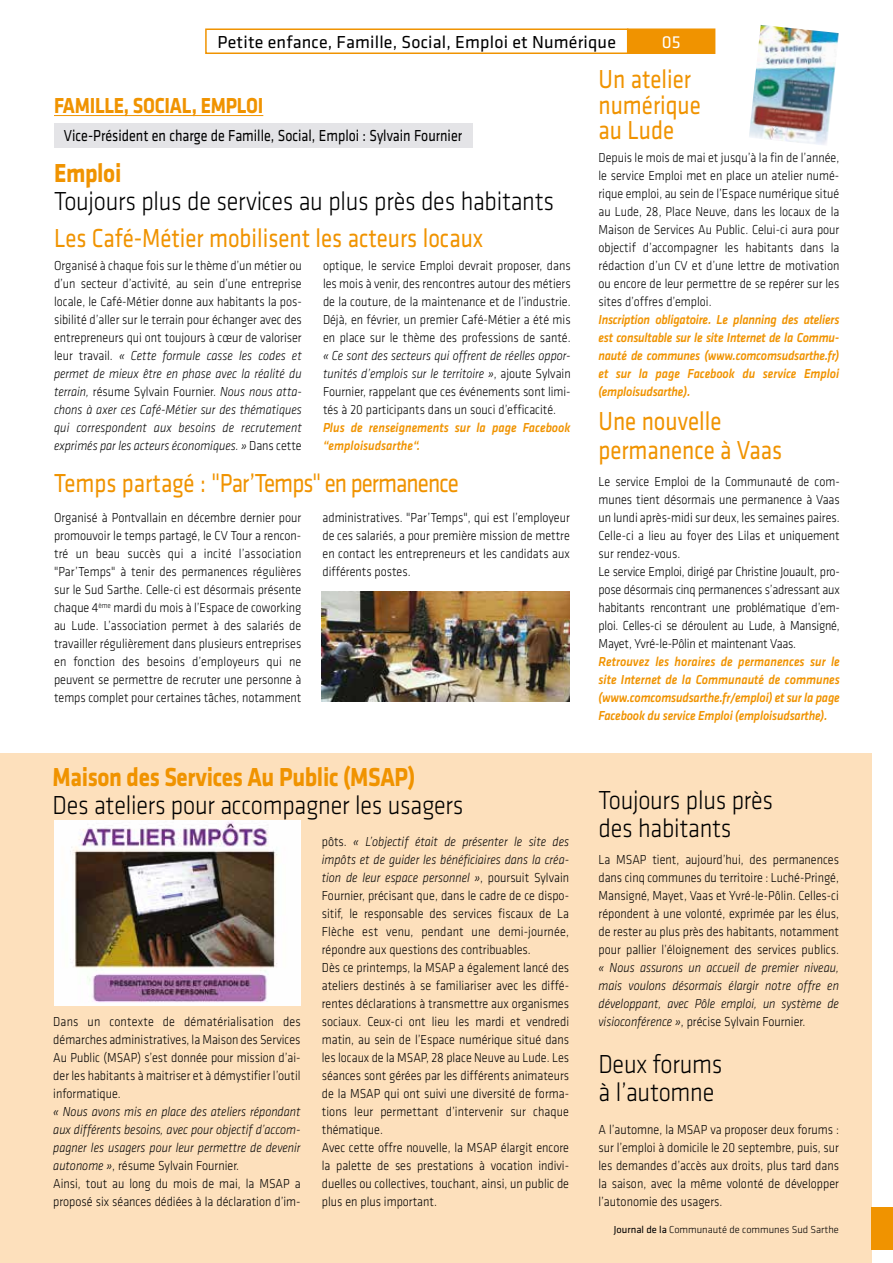
<style>
.page{position:relative;width:893px;height:1263px;background:#fff}
.page>*{position:absolute;margin:0;border:0;box-sizing:border-box;transform-origin:0 0}
.t1{font:300 27px/28.5px "Klavika";letter-spacing:-.01em;color:#000;scale:.9 1}
.t2{font:27px/25.5px "Klavika";color:#f09300;scale:.85 1}
.t3{font:700 27px "Klavika";letter-spacing:-.015em;color:#f09300;scale:.86 1}
.t4{font:27px "Klavika";letter-spacing:-.04em;color:#f09300;scale:.85 1}
.t5{font:700 22.5px "Klavika";letter-spacing:-.015em;color:#f09300;scale:.86 1}
.t6{font:18px "Klavika";letter-spacing:.01em;color:#000}
.t7{font:18px "Klavika";color:#fff}
.t8{font:16.5px "Klavika";color:#000;scale:.85 1}
.t9{font:300 13.5px/18px "Klavika";color:#000;text-align:justify;scale:.9 1}
.t10{font:italic 300 13.5px/18px "Klavika";color:#000;scale:.9 1}
.t11{font:italic 500 13.5px/18px "Klavika";letter-spacing:-.005em;color:#f09300;text-align:justify;scale:.9 1}
.t12{font:300 10.5px "Klavika";color:#000}
.s1{font-style:italic}
.s2{font-style:normal}
.s3{font-weight:400}
</style>
<div class="page">
<div style="left:0;top:753px;width:872px;height:510px;background:#fde0bc"></div>
<div style="left:205px;top:28px;width:423px;height:26px;border:2px solid #f09300"></div>
<div style="left:628px;top:29px;width:87px;height:24px;background:#f09300"></div>
<div style="left:627px;top:28px;width:88px;height:26px;border:2px solid #f09300"></div>
<div style="left:872px;top:1208px;width:21px;height:42px;background:#f09300"></div>
<div style="left:54px;top:123px;width:418px;height:24px;background:#e4e4e7"></div>
<hr style="left:54px;top:115px;width:209px;height:1px;background:#f09300">
<img style="left:322px;top:591px;width:247px;height:111px">
<img style="left:749px;top:25px;width:90px;height:120px">
<img style="left:54px;top:820px;width:246px;height:185px">
<h3 class="t6" style="left:218px;top:30px;width:400px">Petite enfance, Famille, Social, Emploi et Numérique</h3>
<h3 class="t7" style="left:662px;top:30px;width:21px">05</h3>
<h2 class="t5" style="left:54px;top:89px;width:245px">FAMILLE, SOCIAL, EMPLOI</h2>
<p class="t8" style="left:64px;top:125px;width:470px">Vice-Président en charge de Famille, Social, Emploi : Sylvain Fournier</p>
<h1 class="t3" style="left:54px;top:153px;width:80px">Emploi</h1>
<h1 class="t1" style="left:54px;top:187px;width:557px">Toujours plus de services au plus près des habitants</h1>
<h1 class="t2" style="left:54px;top:225px;width:506px">Les Café-Métier mobilisent les acteurs locaux</h1>
<p class="t9" style="left:54px;top:256px;width:277px">Organisé à chaque fois sur le thème d’un métier ou d’un secteur d’activité, au sein d’une entreprise locale, le Café-Métier donne aux habitants la pos&shy;sibilité d’aller sur le terrain pour échanger avec des entrepreneurs qui ont toujours à cœur de valoriser leur travail. <span class="s1">« Cette formule casse les codes et permet de mieux être en phase avec la réalité du terrain,</span> résume Sylvain Fournier. <span class="s1">Nous nous atta&shy;chons à axer ces Café-Métier sur des thématiques qui correspondent aux besoins de recrutement exprimés par les acteurs économiques. »</span> Dans cette</p>
<p class="t9" style="left:323px;top:256px;width:277px">optique, le service Emploi devrait proposer, dans les mois à venir, des rencontres autour des métiers de la couture, de la maintenance et de l’industrie.<br>Déjà, en février, un premier Café-Métier a été mis en place sur le thème des professions de santé.</p>
<p class="t9" style="left:323px;top:346px;width:277px"><span class="s1">« Ce sont des secteurs qui offrent de réelles oppor&shy;tunités d’emplois sur le territoire »</span>, ajoute Sylvain Fournier, rappelant que ces événements sont limi&shy;tés à 20 participants dans un souci d’efficacité.</p>
<p class="t11" style="left:323px;top:418px;width:277px">Plus de renseignements sur la page Facebook “emploisudsarthe“.</p>
<h1 class="t4" style="left:54px;top:466px;width:478px">Temps partagé : "Par’Temps" en permanence</h1>
<p class="t9" style="left:54px;top:508px;width:276px">Organisé à Pontvallain en décembre dernier pour promouvoir le temps partagé, le CV Tour a rencon&shy;tré un beau succès qui a incité l’association "Par’Temps" à tenir des permanences régulières sur le Sud Sarthe. Celle-ci est désormais présente chaque 4<sup>ème</sup> mardi du mois à l’Espace de coworking au Lude. L’association permet à des salariés de travailler régulièrement dans plusieurs entreprises en fonction des besoins d’employeurs qui ne peuvent se permettre de recruter une personne à temps complet pour certaines tâches, notamment</p>
<p class="t9" style="left:323px;top:508px;width:276px">administratives. "Par’Temps", qui est l’employeur de ces salariés, a pour première mission de mettre en contact les entrepreneurs et les candidats aux différents postes.</p>
<h1 class="t3" style="left:53px;top:757px;width:423px">Maison des Services Au Public (MSAP)</h1>
<h1 class="t1" style="left:53px;top:791px;width:458px">Des ateliers pour accompagner les usagers</h1>
<p class="t9" style="left:53px;top:1012px;width:276px">Dans un contexte de dématérialisation des démarches administratives, la Maison des Services Au Public (MSAP) s’est donnée pour mission d’ai&shy;der les habitants à maitriser et à démystifier l’outil informatique.</p>
<p class="t10" style="left:53px;top:1102px;width:276px">« Nous avons mis en place des ateliers répondant aux différents besoins, avec pour objectif d’accom&shy;pagner les usagers pour leur permettre de devenir autonome »<span class="s2">, résume Sylvain Fournier.<br>Ainsi, tout au long du mois de mai, la MSAP a proposé six séances dédiées à la déclaration d’im-</span></p>
<p class="t9" style="left:322px;top:832px;width:276px;text-align:left">pôts. <span class="s1">« L’objectif était de présenter le site des impôts et de guider les bénéficiaires dans la créa&shy;tion de leur espace personnel »</span>, poursuit Sylvain Fournier, précisant que, dans le cadre de ce dispo&shy;sitif, le responsable des services fiscaux de La Flèche est venu, pendant une demi-journée, répondre aux questions des contribuables.<br>Dès ce printemps, la MSAP a également lancé des ateliers destinés à se familiariser avec les diffé&shy;rentes déclarations à transmettre aux organismes sociaux. Ceux-ci ont lieu les mardi et vendredi matin, au sein de l’Espace numérique situé dans les locaux de la MSAP, 28 place Neuve au Lude. Les séances sont gérées par les différents animateurs de la MSAP qui ont suivi une diversité de forma&shy;tions leur permettant d’intervenir sur chaque thématique.<br>Avec cette offre nouvelle, la MSAP élargit encore la palette de ses prestations à vocation indivi&shy;duelles ou collectives, touchant, ainsi, un public de plus en plus important.</p>
<h1 class="t2" style="left:598px;top:66px;width:122px">Un atelier numérique au Lude</h1>
<p class="t9" style="left:598px;top:148px;width:269px">Depuis le mois de mai et jusqu’à la fin de l’année, le service Emploi met en place un atelier numé&shy;rique emploi, au sein de l’Espace numérique situé au Lude, 28, Place Neuve, dans les locaux de la Maison de Services Au Public. Celui-ci aura pour objectif d’accompagner les habitants dans la rédaction d’un CV et d’une lettre de motivation ou encore de leur permettre de se repérer sur les sites d’offres d’emploi.</p>
<p class="t11" style="left:598px;top:310px;width:269px">Inscription obligatoire. Le planning des ateliers est consultable sur le site Internet de la Commu&shy;nauté de communes (www.comcomsudsarthe.fr) et sur la page Facebook du service Emploi (emploisudsarthe).</p>
<h1 class="t2" style="left:598px;top:406px;width:218px;line-height:28.5px">Une nouvelle permanence à Vaas</h1>
<p class="t9" style="left:598px;top:472px;width:270px;text-align:left">Le service Emploi de la Communauté de com&shy;munes tient désormais une permanence à Vaas un lundi après-midi sur deux, les semaines paires.<br>Celle-ci a lieu au foyer des Lilas et uniquement sur rendez-vous.<br>Le service Emploi, dirigé par Christine Jouault, pro&shy;pose désormais cinq permanences s’adressant aux habitants rencontrant une problématique d’em&shy;ploi. Celles-ci se déroulent au Lude, à Mansigné, Mayet, Yvré-le-Pôlin et maintenant Vaas.</p>
<p class="t11" style="left:598px;top:652px;width:270px">Retrouvez les horaires de permanences sur le site Internet de la Communauté de communes (www.comcomsudsarthe.fr/emploi) et sur la page Facebook du service Emploi (emploisudsarthe).</p>
<h1 class="t1" style="left:598px;top:785px;width:196px">Toujours plus près des habitants</h1>
<p class="t9" style="left:598px;top:850px;width:269px">La MSAP tient, aujourd’hui, des permanences dans cinq communes du territoire : Luché-Pringé, Mansigné, Mayet, Vaas et Yvré-le-Pôlin. Celles-ci répondent à une volonté, exprimée par les élus, de rester au plus près des habitants, notamment pour pallier l’éloignement des services publics.</p>
<p class="t10" style="left:598px;top:958px;width:269px;text-align:justify">« Nous assurons un accueil de premier niveau, mais voulons désormais élargir notre offre en développant, avec Pôle emploi, un système de visioconférence »<span class="s2">, précise Sylvain Fournier.</span></p>
<h1 class="t1" style="left:598px;top:1049px;width:139px">Deux forums à l’automne</h1>
<p class="t9" style="left:598px;top:1120px;width:269px">A l’automne, la MSAP va proposer deux forums : sur l’emploi à domicile le 20 septembre, puis, sur les demandes d’accès aux droits, plus tard dans la saison, avec la même volonté de développer l’autonomie des usagers.</p>
<p class="t12" style="left:614px;top:1223px;width:227px"><span class="s3">Journal de la</span> Communauté de communes Sud Sarthe</p>
</div>
